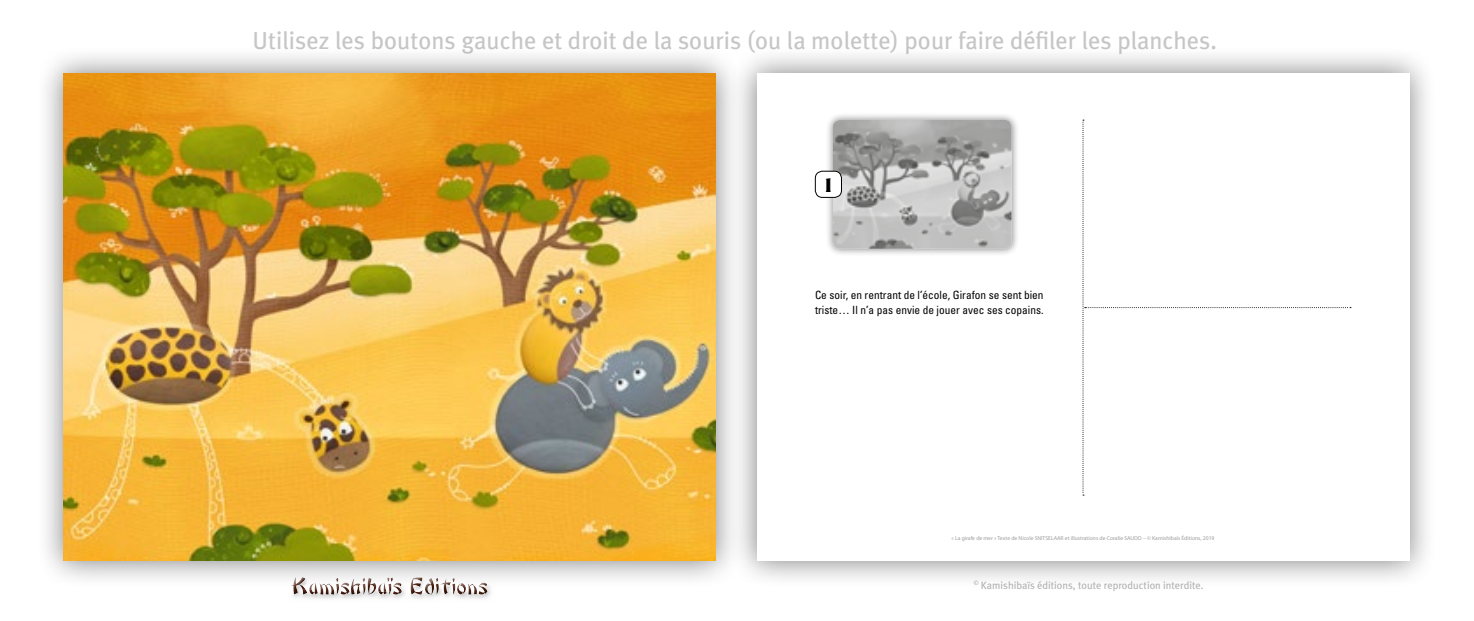
<style>
.page{position:relative;width:1474px;height:621px;background:#fff}
.page>*{position:absolute;margin:0;border:0;box-sizing:border-box;transform-origin:0 0}
.t1{font:24.5px "Meta Plus";color:#c6c6c6}
.t2{font:900 22.05px "Goudy Sans";color:#000}
.t3{font:condensed 11.38px/15px "Univers LT Std";color:#000}
.t4{font:10.5px "Meta Plus";color:#b3b2b2}
.t5{font:5.6px "Myriad Pro";color:#9d9d9c}
</style>
<div class="page">
<div style="left:284px;top:576px;width:216px;height:31px;background:#000;opacity:.75"></div>
<div style="left:729px;top:45px;width:707px;height:543px;background:#000;opacity:.5"></div>
<div style="left:756px;top:73px;width:653px;height:487px;background:#fff"></div>
<svg style="left:1082px;top:120px;width:268px;height:375px"></svg>
<div style="left:825px;top:112px;width:194px;height:144px;background:#000;opacity:.5"></div>
<img style="left:833px;top:120px;width:178px;height:128px">
<div style="left:815px;top:171px;width:26px;height:26px;background:#fff;border-radius:7px"></div>
<div style="left:815px;top:171px;width:26px;height:26px;border:1px solid #000;border-radius:7px"></div>
<svg style="left:1421px;top:566px;width:8px;height:7px"></svg>
<div style="left:35px;top:45px;width:707px;height:543px;background:#000;opacity:.5"></div>
<img style="left:63px;top:73px;width:652px;height:487px">
<svg style="left:720px;top:73px;width:8px;height:4px"></svg>
<svg style="left:720px;top:565px;width:8px;height:7px"></svg>
<h1 class="t1" style="left:252px;top:26px;width:965px">Utilisez les boutons gauche et droit de la souris (ou la molette) pour faire défiler les planches.</h1>
<h2 class="t2" style="left:822px;top:171px;width:13px">1</h2>
<h3 class="t3" style="left:815px;top:286px;width:230px">Ce soir, en rentrant de l’école, Girafon se sent bien triste… Il n’a pas envie de jouer avec ses copains.</h3>
<p class="t5" style="left:951px;top:534px;width:264px">« La girafe de mer » Texte de Nicole SNITSELAAR et illustrations de Coralie SAUDO – © Kamishibaïs Éditions, 2019</p>
<h3 class="t4" style="left:973px;top:578px;width:231px"><sup>©</sup> Kamishibaïs éditions, toute reproduction interdite.</h3>
</div>
